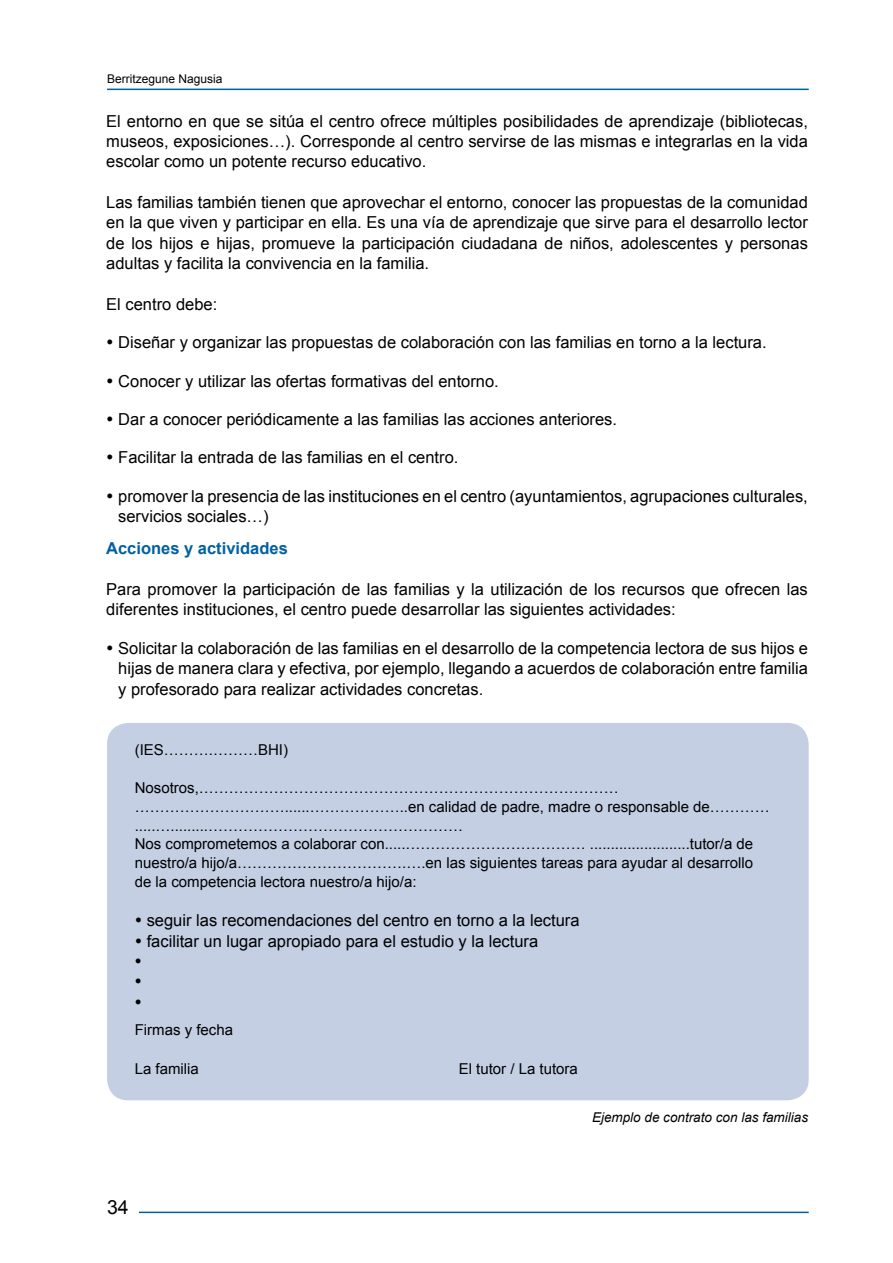
<style>
.page{position:relative;width:893px;height:1263px;background:#fff}
.page>*{position:absolute;margin:0;border:0;box-sizing:border-box;transform-origin:0 0}
.t1{font:19.5px "Arial";color:#000}
.t2{font:16.5px/20.4px "Arial";color:#000;text-align:justify}
.t3{font:700 16.5px "Arial";color:#0060a2}
.t4{font:15px/18.9px "Arial";color:#000}
.t5{font:italic 13.5px "Arial";color:#000}
.t6{font:12px "Arial";color:#000}
</style>
<div class="page">
<hr style="left:107px;top:89px;width:702px;height:1px;background:#0060a2">
<hr style="left:139px;top:1211px;width:670px;height:2px;background:#0060a2">
<div style="left:107px;top:723px;width:702px;height:377px;background:#c4cfe4;border-radius:21px"></div>
<p class="t6" style="left:107px;top:71px;width:117px">Berritzegune Nagusia</p>
<p class="t2" style="left:106px;top:111px;width:703px">El entorno en que se sitúa el centro ofrece múltiples posibilidades de aprendizaje (bibliotecas, museos, exposiciones…). Corresponde al centro servirse de las mismas e integrarlas en la vida escolar como un potente recurso educativo.</p>
<p class="t2" style="left:106px;top:192px;width:703px">Las familias también tienen que aprovechar el entorno, conocer las propuestas de la comunidad en la que viven y participar en ella. Es una vía de aprendizaje que sirve para el desarrollo lector de los hijos e hijas, promueve la participación ciudadana de niños, adolescentes y personas adultas y facilita la convivencia en la familia.</p>
<p class="t2" style="left:106px;top:294px;width:112px">El centro debe:</p>
<p class="t2" style="left:118px;top:332px;width:650px">Diseñar y organizar las propuestas de colaboración con las familias en torno a la lectura.</p>
<p class="t2" style="left:118px;top:371px;width:382px">Conocer y utilizar las ofertas formativas del entorno.</p>
<p class="t2" style="left:118px;top:409px;width:500px">Dar a conocer periódicamente a las familias las acciones anteriores.</p>
<p class="t2" style="left:118px;top:448px;width:342px">Facilitar la entrada de las familias en el centro.</p>
<p class="t2" style="left:118px;top:486px;width:691px">promover la presencia de las instituciones en el centro (ayuntamientos, agrupaciones culturales, servicios sociales…)</p>
<p class="t3" style="left:106px;top:538px;width:183px">Acciones y actividades</p>
<p class="t2" style="left:106px;top:579px;width:703px">Para promover la participación de las familias y la utilización de los recursos que ofrecen las diferentes instituciones, el centro puede desarrollar las siguientes actividades:</p>
<p class="t2" style="left:118px;top:638px;width:691px">Solicitar la colaboración de las familias en el desarrollo de la competencia lectora de sus hijos e hijas de manera clara y efectiva, por ejemplo, llegando a acuerdos de colaboración entre familia y profesorado para realizar actividades concretas.</p>
<p class="t4" style="left:135px;top:740px;width:155px">(IES……….………BHI)</p>
<p class="t4" style="left:135px;top:778px;width:637px">Nosotros,………………………………………………………………………… …………………………......………………..en calidad de padre, madre o responsable de………… .....….........……………………………………………<br>Nos comprometemos a colaborar con.....……………………………… ........................tutor/a de nuestro/a hijo/a…………………………….….en las siguientes tareas para ayudar al desarrollo de la competencia lectora nuestro/a hijo/a:</p>
<p class="t2" style="left:147px;top:910px;width:434px">seguir las recomendaciones del centro en torno a la lectura facilitar un lugar apropiado para el estudio y la lectura</p>
<p class="t4" style="left:135px;top:1021px;width:100px">Firmas y fecha</p>
<p class="t4" style="left:135px;top:1060px;width:66px">La familia</p>
<p class="t4" style="left:459px;top:1060px;width:121px">El tutor / La tutora</p>
<p class="t5" style="left:592px;top:1108px;width:218px">Ejemplo de contrato con las familias</p>
<p class="t1" style="left:107px;top:1194px;width:23px">34</p>
</div>
